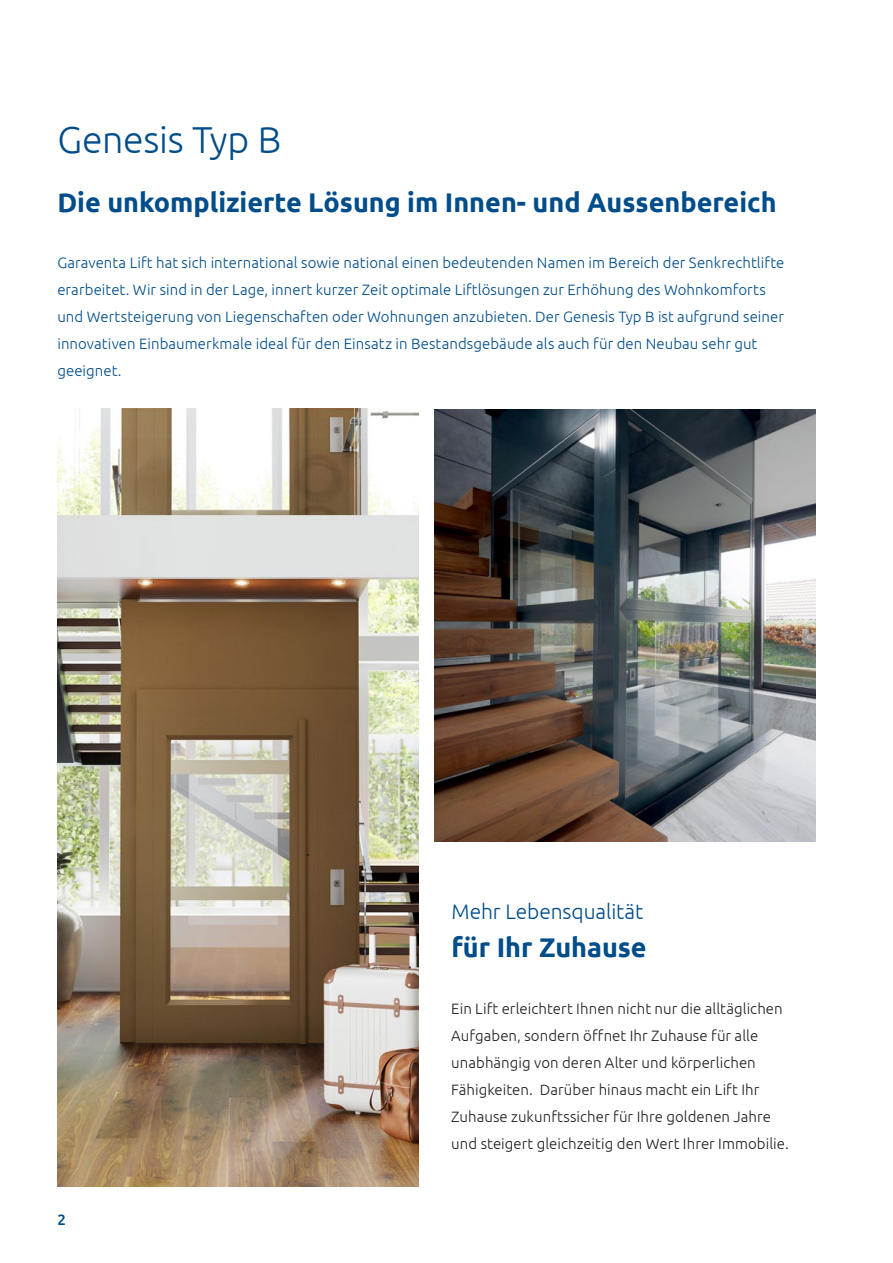
<style>
.page{position:relative;width:893px;height:1263px;background:#fff}
.page>*{position:absolute;margin:0;border:0;box-sizing:border-box;transform-origin:0 0}
.GAR_Headline_25{font:300 37.5px "Ubuntu";letter-spacing:-.01em;color:#014d8a}
.GAR_Subheadline_11{font:700 27px "Ubuntu";color:#014d8a}
.GAR_Subheadline_11-2{font:300 21px "Ubuntu";letter-spacing:-.005em;color:#014d8a}
.GAR_Subheadline_11-3{font:300 15px/27px "Ubuntu";letter-spacing:.005em;color:#014d8a}
.GAR_Subheadline_11-4{font:300 15px/27px "Ubuntu";letter-spacing:.005em;color:#231f20}
.t1{font:500 15px "Ubuntu";color:#014d8a}
</style>
<div class="page">
<img style="left:435px;top:409px;width:380px;height:433px">
<img style="left:57px;top:408px;width:362px;height:778px">
<p class="GAR_Headline_25" style="left:58px;top:117px;width:226px">Genesis Typ B</p>
<p class="GAR_Subheadline_11" style="left:57px;top:186px;width:721px">Die unkomplizierte Lösung im Innen- und Aussenbereich</p>
<p class="GAR_Subheadline_11-3" style="left:57px;top:249px;width:729px">Garaventa Lift hat sich international sowie national einen bedeutenden Namen im Bereich der Senkrechtlifte erarbeitet. Wir sind in der Lage, innert kurzer Zeit optimale Liftlösungen zur Erhöhung des Wohnkomforts und Wertsteigerung von Liegenschaften oder Wohnungen anzubieten. Der Genesis Typ B ist aufgrund seiner innovativen Einbaumerkmale ideal für den Einsatz in Bestandsgebäude als auch für den Neubau sehr gut geeignet.</p>
<p class="GAR_Subheadline_11-2" style="left:451px;top:898px;width:193px">Mehr Lebensqualität</p>
<p class="GAR_Subheadline_11" style="left:451px;top:931px;width:197px">für Ihr Zuhause</p>
<p class="t1" style="left:57px;top:1210px;width:10px">2</p>
<p class="GAR_Subheadline_11-4" style="left:451px;top:995px;width:339px">Ein Lift erleichtert Ihnen nicht nur die alltäglichen Aufgaben, sondern öffnet Ihr Zuhause für alle unabhängig von deren Alter und körperlichen Fähigkeiten. Darüber hinaus macht ein Lift Ihr Zuhause zukunftssicher für Ihre goldenen Jahre und steigert gleichzeitig den Wert Ihrer Immobilie.</p>
</div>
